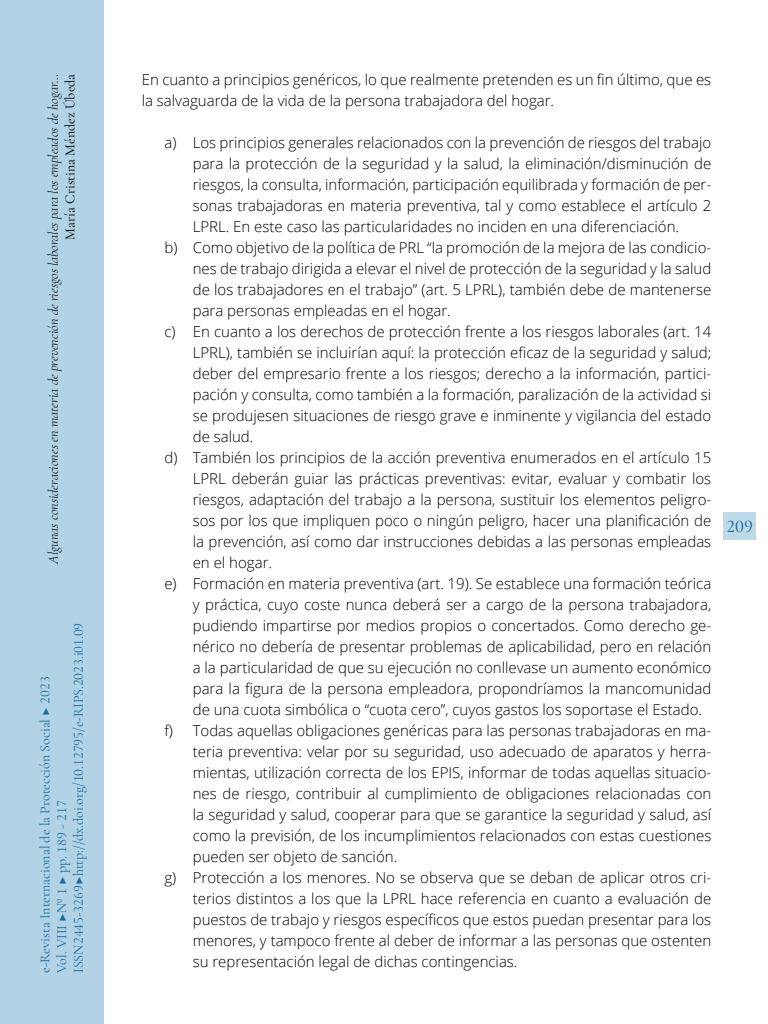
<style>
.page{position:relative;width:768px;height:1024px;background:#fff}
.page>*{position:absolute;margin:0;border:0;box-sizing:border-box;transform-origin:0 0}
.t1{font:500 18px "Cormorant Garamond";color:#1b6b9f}
._00_bsc_Sin{font:300 15px/21px "Open Sans";color:#000;text-align:justify}
.t2{font:14px/16.8px "Cormorant Garamond";color:#1b6b9f}
.t3{font:italic 300 14px "Cormorant Garamond";color:#000}
.t4{font:14px "Cormorant Garamond";color:#000}
</style>
<div class="page">
<div style="left:0;top:0;width:103px;height:1024px;background:#b1d3e5"></div>
<div style="left:724px;top:512px;width:32px;height:28px;background:#bedae8"></div>
<p class="t3" style="left:45px;top:564px;width:491px;rotate:-90deg">Algunas consideraciones en materia de prevención de riesgos laborales para los empleados de hogar…</p>
<p class="t4" style="left:62px;top:240px;width:167px;rotate:-90deg">María Cristina Méndez Úbeda</p>
<p class="t2" style="left:36px;top:973px;width:352px;rotate:-90deg">e-Revista Internacional de la Protección Social ▶ 2023<br>Vol. VIII ▶Nº 1 ▶ pp. 189 - 217<br>ISSN 2445-3269 ▶ http://dx.doi.org/10.12795/e-RIPS.2023.i01.09</p>
<p class="_00_bsc_Sin" style="left:142px;top:69px;width:571px">En cuanto a principios genéricos, lo que realmente pretenden es un fin último, que es la salvaguarda de la vida de la persona trabajadora del hogar.</p>
<p class="_00_bsc_Sin" style="left:193px;top:132px;width:520px;text-indent:-28px">a) Los principios generales relacionados con la prevención de riesgos del trabajo para la protección de la seguridad y la salud, la eliminación/disminución de riesgos, la consulta, información, participación equilibrada y formación de per&shy;sonas trabajadoras en materia preventiva, tal y como establece el artículo 2<br>LPRL. En este caso las particularidades no inciden en una diferenciación.</p>
<p class="_00_bsc_Sin" style="left:193px;top:237px;width:520px;text-indent:-28px">b) Como objetivo de la política de PRL “la promoción de la mejora de las condicio&shy;nes de trabajo dirigida a elevar el nivel de protección de la seguridad y la salud de los trabajadores en el trabajo” (art. 5 LPRL), también debe de mantenerse para personas empleadas en el hogar.</p>
<p class="_00_bsc_Sin" style="left:193px;top:321px;width:520px;text-indent:-28px">c) En cuanto a los derechos de protección frente a los riesgos laborales (art. 14<br>LPRL), también se incluirían aquí: la protección eficaz de la seguridad y salud; deber del empresario frente a los riesgos; derecho a la información, partici&shy;pación y consulta, como también a la formación, paralización de la actividad si se produjesen situaciones de riesgo grave e inminente y vigilancia del estado de salud.</p>
<p class="_00_bsc_Sin" style="left:193px;top:447px;width:520px;text-indent:-28px">d) También los principios de la acción preventiva enumerados en el artículo 15<br>LPRL deberán guiar las prácticas preventivas: evitar, evaluar y combatir los riesgos, adaptación del trabajo a la persona, sustituir los elementos peligro&shy;sos por los que impliquen poco o ningún peligro, hacer una planificación de la prevención, así como dar instrucciones debidas a las personas empleadas en el hogar.</p>
<p class="_00_bsc_Sin" style="left:193px;top:573px;width:520px;text-indent:-28px">e) Formación en materia preventiva (art. 19). Se establece una formación teórica y práctica, cuyo coste nunca deberá ser a cargo de la persona trabajadora, pudiendo impartirse por medios propios o concertados. Como derecho ge&shy;nérico no debería de presentar problemas de aplicabilidad, pero en relación a la particularidad de que su ejecución no conllevase un aumento económico para la figura de la persona empleadora, propondríamos la mancomunidad de una cuota simbólica o “cuota cero”, cuyos gastos los soportase el Estado.</p>
<p class="_00_bsc_Sin" style="left:193px;top:720px;width:520px;text-indent:-28px">f) Todas aquellas obligaciones genéricas para las personas trabajadoras en ma&shy;teria preventiva: velar por su seguridad, uso adecuado de aparatos y herra&shy;mientas, utilización correcta de los EPIS, informar de todas aquellas situacio&shy;nes de riesgo, contribuir al cumplimiento de obligaciones relacionadas con la seguridad y salud, cooperar para que se garantice la seguridad y salud, así como la previsión, de los incumplimientos relacionados con estas cuestiones pueden ser objeto de sanción.</p>
<p class="_00_bsc_Sin" style="left:193px;top:867px;width:520px;text-indent:-28px">g) Protección a los menores. No se observa que se deban de aplicar otros cri&shy;terios distintos a los que la LPRL hace referencia en cuanto a evaluación de puestos de trabajo y riesgos específicos que estos puedan presentar para los menores, y tampoco frente al deber de informar a las personas que ostenten su representación legal de dichas contingencias.</p>
<p class="t1" style="left:726px;top:515px;width:28px">209</p>
</div>
